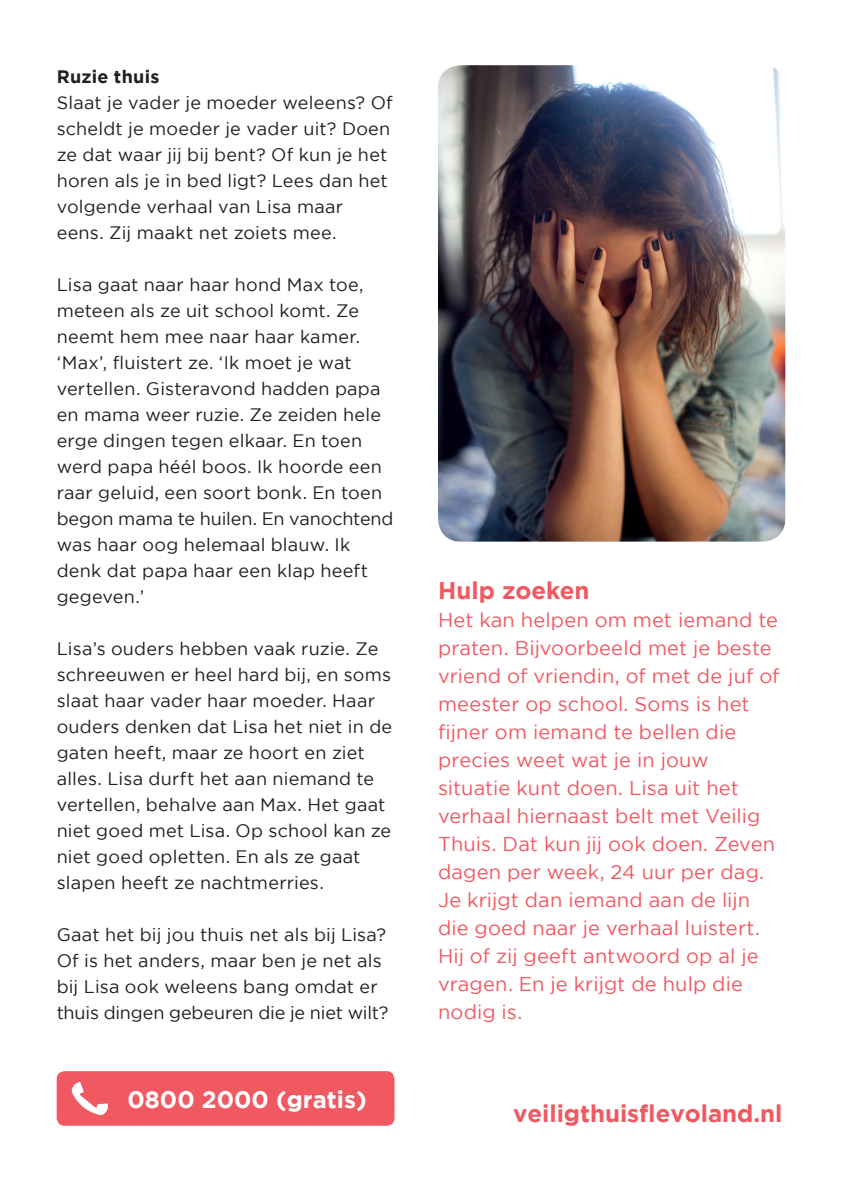
<style>
.page{position:relative;width:842px;height:1191px;background:#fff}
.page>*{position:absolute;margin:0;border:0;box-sizing:border-box;transform-origin:0 0}
.t1{font:700 24px "Gotham";color:#f05961}
.t2{font:700 23.8px "Gotham";color:#fff}
.t3{font:20px/28px "Gotham";letter-spacing:.01em;color:#f05961}
.t4{font:18px/26px "Gotham";letter-spacing:.015em;color:#231f20}
.t5{font:700 18px "Gotham";letter-spacing:.015em;color:#231f20}
</style>
<div class="page">
<img style="left:438px;top:65px;width:347px;height:476px">
<div style="left:57px;top:1071px;width:337px;height:54px;background:#f05961;border-radius:8px"></div>
<svg style="left:71px;top:1082px;width:37px;height:33px"></svg>
<p class="t5" style="left:57px;top:66px;width:104px">Ruzie thuis</p>
<p class="t4" style="left:57px;top:89px;width:338px">Slaat je vader je moeder weleens? Of scheldt je moeder je vader uit? Doen ze dat waar jij bij bent? Of kun je het horen als je in bed ligt? Lees dan het volgende verhaal van Lisa maar eens. Zij maakt net zoiets mee.</p>
<p class="t4" style="left:57px;top:271px;width:338px">Lisa gaat naar haar hond Max toe, meteen als ze uit school komt. Ze neemt hem mee naar haar kamer. ‘Max’, fluistert ze. ‘Ik moet je wat vertellen. Gisteravond hadden papa en mama weer ruzie. Ze zeiden hele erge dingen tegen elkaar. En toen werd papa héél boos. Ik hoorde een raar geluid, een soort bonk. En toen begon mama te huilen. En vanochtend was haar oog helemaal blauw. Ik denk dat papa haar een klap heeft gegeven.’</p>
<p class="t4" style="left:57px;top:635px;width:337px">Lisa’s ouders hebben vaak ruzie. Ze schreeuwen er heel hard bij, en soms slaat haar vader haar moeder. Haar ouders denken dat Lisa het niet in de gaten heeft, maar ze hoort en ziet alles. Lisa durft het aan niemand te vertellen, behalve aan Max. Het gaat niet goed met Lisa. Op school kan ze niet goed opletten. En als ze gaat slapen heeft ze nachtmerries.</p>
<p class="t4" style="left:57px;top:921px;width:333px">Gaat het bij jou thuis net als bij Lisa?<br>Of is het anders, maar ben je net als bij Lisa ook weleens bang omdat er thuis dingen gebeuren die je niet wilt?</p>
<h2 class="t2" style="left:128px;top:1086px;width:241px">0800 2000 (gratis)</h2>
<h1 class="t1" style="left:438px;top:576px;width:153px">Hulp zoeken</h1>
<p class="t3" style="left:438px;top:605px;width:343px">Het kan helpen om met iemand te praten. Bijvoorbeeld met je beste vriend of vriendin, of met de juf of meester op school. Soms is het fijner om iemand te bellen die precies weet wat je in jouw situatie kunt doen. Lisa uit het verhaal hiernaast belt met Veilig<br>Thuis. Dat kun jij ook doen. Zeven dagen per week, 24 uur per dag.<br>Je krijgt dan iemand aan de lijn die goed naar je verhaal luistert.<br>Hij of zij geeft antwoord op al je vragen. En je krijgt de hulp die nodig is.</p>
<h1 class="t1" style="left:513px;top:1099px;width:271px">veiligthuisflevoland.nl</h1>
</div>
